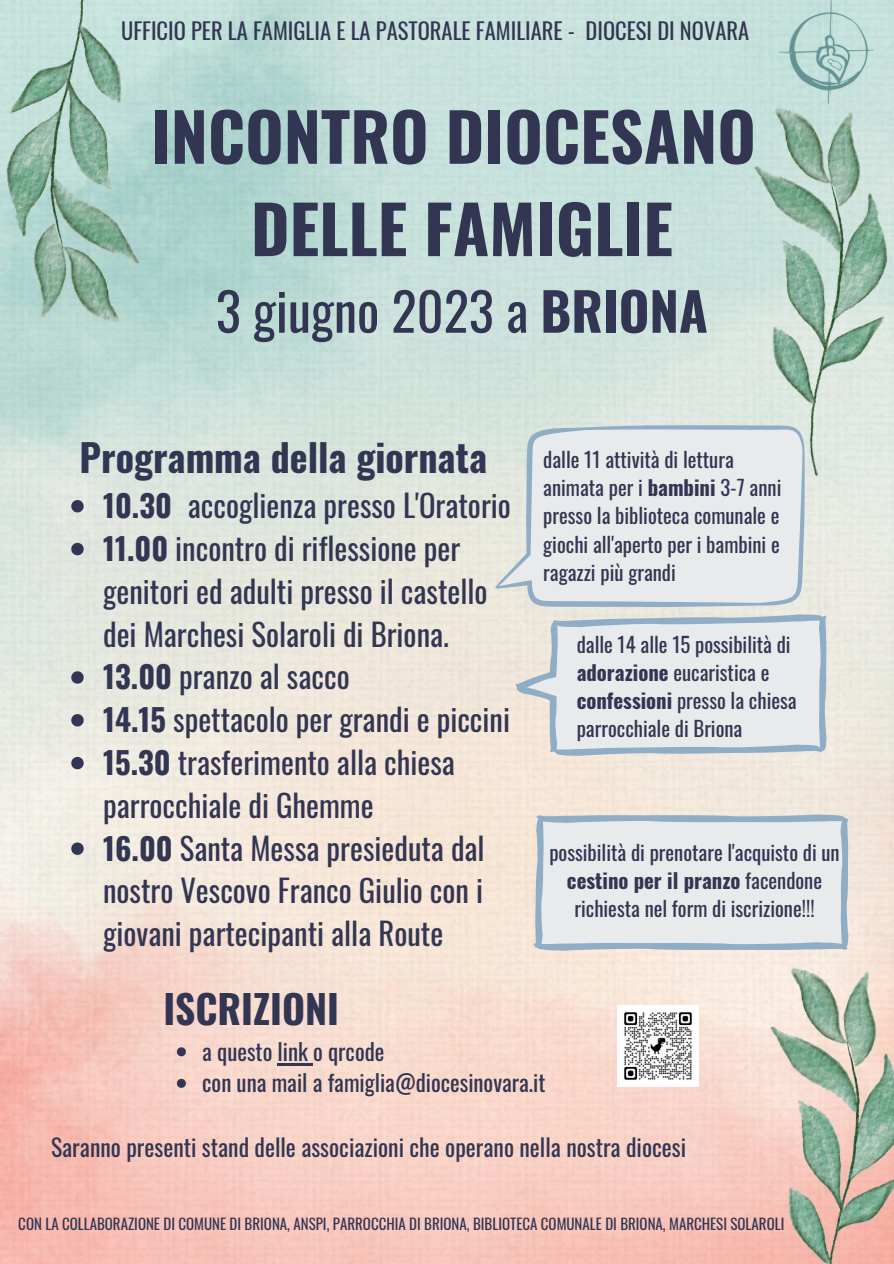
<style>
.page{position:relative;width:894px;height:1264px;background:#fff}
.page>*{position:absolute;margin:0;border:0;box-sizing:border-box;transform-origin:0 0}
.t1{font:700 66px "Oswald";color:#333652}
.t2{font:52.5px "Oswald";color:#333652}
.t3{font:700 39.3px "Oswald";color:#333652}
.t4{font:700 37.95px "Oswald";color:#333652}
.t5{font:30.6px/42.8px "Oswald";color:#333652}
.t6{font:23.7px "Oswald";color:#333652}
.t7{font:22.8px "Oswald";color:#333652}
.t8{font:22.5px "Oswald";color:#333652}
.t9{font:20.7px/28.2px "Oswald";color:#333652}
.t10{font:15px "Oswald";color:#333652}
.s1{font-weight:700}
</style>
<div class="page">
<img style="left:0;top:0;width:893px;height:1263px">
<img style="left:723px;top:949px;width:170px;height:314px">
<img style="left:0;top:0;width:180px;height:341px">
<img style="left:779px;top:0;width:94px;height:89px">
<img style="left:707px;top:89px;width:186px;height:387px">
<img style="left:617px;top:1005px;width:81px;height:81px">
<svg style="left:495px;top:425px;width:309px;height:182px;background:#e2e5e7"></svg>
<svg style="left:71px;top:500px;width:13px;height:12px"></svg>
<svg style="left:71px;top:543px;width:13px;height:12px"></svg>
<svg style="left:71px;top:671px;width:13px;height:12px"></svg>
<svg style="left:71px;top:714px;width:13px;height:12px"></svg>
<svg style="left:71px;top:757px;width:13px;height:12px"></svg>
<svg style="left:71px;top:842px;width:13px;height:12px"></svg>
<svg style="left:515px;top:614px;width:311px;height:142px;background:#dfe2e5"></svg>
<svg style="left:533px;top:814px;width:315px;height:136px;background:#dee2e6"></svg>
<svg style="left:177px;top:1047px;width:9px;height:9px"></svg>
<hr style="left:277px;top:1063px;width:36px;height:2px;background:#333652">
<svg style="left:177px;top:1078px;width:9px;height:9px"></svg>
<p class="t8" style="left:121px;top:13px;width:629px">UFFICIO PER LA FAMIGLIA E LA PASTORALE FAMILIARE - DIOCESI DI NOVARA</p>
<p class="t1" style="left:151px;top:85px;width:606px">INCONTRO DIOCESANO</p>
<p class="t1" style="left:251px;top:177px;width:423px">DELLE FAMIGLIE</p>
<p class="t2" style="left:216px;top:270px;width:493px">3 giugno 2023 a <span class="s1">BRIONA</span></p>
<p class="t4" style="left:79px;top:428px;width:409px">Programma della giornata</p>
<p class="t5" style="left:103px;top:483px;width:409px"><span class="s1">10.30</span> accoglienza presso L'Oratorio</p>
<p class="t5" style="left:103px;top:525px;width:386px"><span class="s1">11.00</span> incontro di riflessione per genitori ed adulti presso il castello dei Marchesi Solaroli di Briona.</p>
<p class="t5" style="left:103px;top:654px;width:248px"><span class="s1">13.00</span> pranzo al sacco</p>
<p class="t5" style="left:103px;top:697px;width:408px"><span class="s1">14.15</span> spettacolo per grandi e piccini</p>
<p class="t5" style="left:103px;top:739px;width:353px"><span class="s1">15.30</span> trasferimento alla chiesa parrocchiale di Ghemme</p>
<p class="t5" style="left:103px;top:825px;width:383px;text-align:justify"><span class="s1">16.00</span> Santa Messa presieduta dal nostro Vescovo Franco Giulio con i giovani partecipanti alla Route</p>
<p class="t3" style="left:163px;top:977px;width:177px">ISCRIZIONI</p>
<p class="t9" style="left:543px;top:444px;width:239px">dalle 11 attività di lettura animata per i <span class="s1">bambini</span> 3-7 anni presso la biblioteca comunale e giochi all'aperto per i bambini e ragazzi più grandi</p>
<p class="t9" style="left:576px;top:629px;width:221px">dalle 14 alle 15 possibilità di <span class="s1">adorazione</span> eucaristica e <span class="s1">confessioni</span> presso la chiesa parrocchiale di Briona</p>
<p class="t9" style="left:549px;top:837px;width:292px;text-align:center">possibilità di prenotare l'acquisto di un <span class="s1">cestino per il pranzo</span> facendone richiesta nel form di iscrizione!!!</p>
<p class="t7" style="left:202px;top:1033px;width:184px">a questo link o qrcode</p>
<p class="t7" style="left:202px;top:1065px;width:345px">con una mail a famiglia@diocesinovara.it</p>
<p class="t6" style="left:51px;top:1128px;width:636px">Saranno presenti stand delle associazioni che operano nella nostra diocesi</p>
<p class="t10" style="left:18px;top:1212px;width:767px">CON LA COLLABORAZIONE DI COMUNE DI BRIONA, ANSPI, PARROCCHIA DI BRIONA, BIBLIOTECA COMUNALE DI BRIONA, MARCHESI SOLAROLI</p>
</div>
